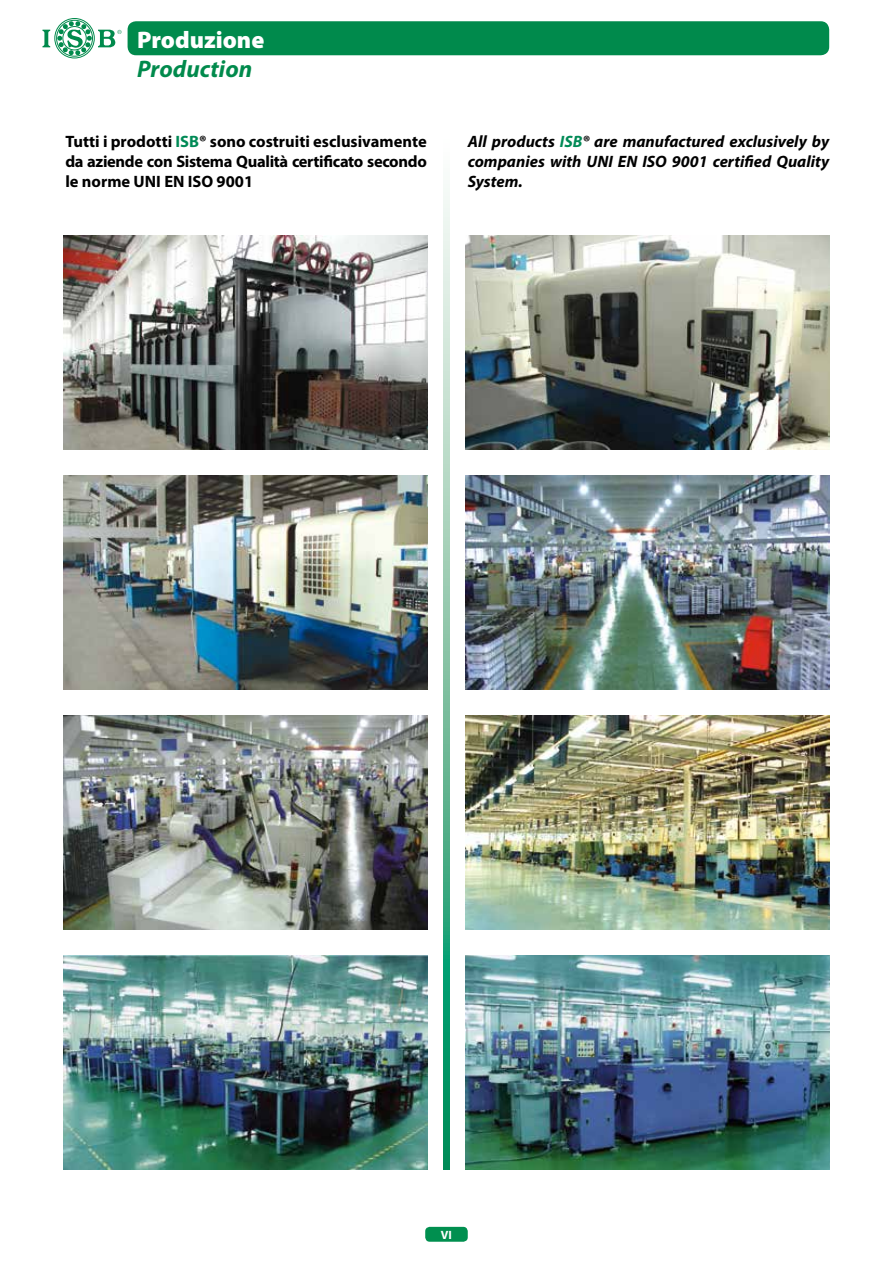
<style>
.page{position:relative;width:893px;height:1263px;background:#fff}
.page>*{position:absolute;margin:0;border:0;box-sizing:border-box;transform-origin:0 0}
.t1{font:900 24px "Myriad Pro";color:#fff}
.t2{font:italic 700 24px "Myriad Pro";color:#008a4c}
.t3{font:700 16.5px/19.8px "Myriad Pro";letter-spacing:-.02em;color:#000;text-align:justify}
.t4{font:italic 700 16.5px/19.8px "Myriad Pro";color:#000;text-align:justify}
.t5{font:700 12px "Myriad Pro";color:#fff}
.s1{color:#008a56}
</style>
<div class="page">
<svg style="left:42px;top:30px;width:8px;height:17px"></svg>
<div style="left:56px;top:20px;width:37px;height:37px;border:1px solid #008a4c;border-radius:50%"></div>
<div style="left:54px;top:18px;width:41px;height:40px;border:1px solid #008a4c;border-radius:50%"></div>
<svg style="left:57px;top:21px;width:35px;height:34px"></svg>
<svg style="left:98px;top:30px;width:24px;height:17px"></svg>
<div style="left:128px;top:21px;width:701px;height:34px;background:#008a4c;border-radius:9px"></div>
<div style="left:425px;top:1227px;width:43px;height:15px;background:#008f4f;border-radius:4px"></div>
<svg style="left:443px;top:188px;width:7px;height:981px;background:#76c0a3"></svg>
<img style="left:64px;top:236px;width:364px;height:214px">
<img style="left:465px;top:236px;width:364px;height:214px">
<img style="left:64px;top:475px;width:364px;height:215px">
<img style="left:465px;top:475px;width:364px;height:215px">
<img style="left:64px;top:715px;width:364px;height:214px">
<img style="left:465px;top:715px;width:364px;height:214px">
<img style="left:64px;top:955px;width:364px;height:214px">
<img style="left:465px;top:955px;width:364px;height:214px">
<h1 class="t1" style="left:137px;top:26px;width:129px">Produzione</h1>
<h1 class="t2" style="left:137px;top:55px;width:117px">Production</h1>
<p class="t3" style="left:65px;top:132px;width:363px">Tutti i prodotti <span class="s1">ISB</span>® sono costruiti esclusivamente da aziende con Sistema Qualità certificato secondo le norme UNI EN ISO 9001</p>
<p class="t4" style="left:468px;top:132px;width:363px">All products <span class="s1">ISB</span>® are manufactured exclusively by companies with UNI EN ISO 9001 certified Quality System.</p>
<p class="t5" style="left:441px;top:1228px;width:13px">VI</p>
</div>
